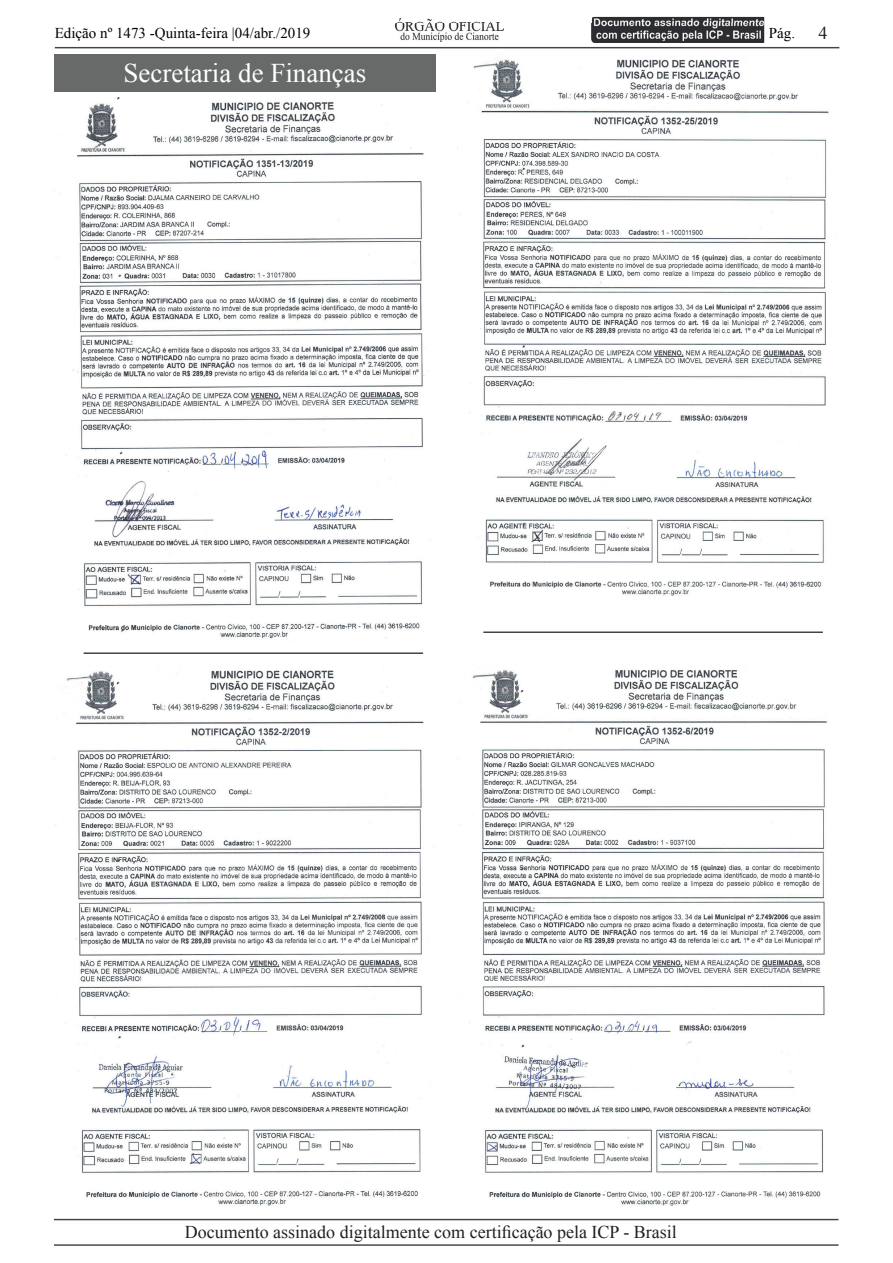
<style>
.page{position:relative;width:893px;height:1263px;background:#fff}
.page>*{position:absolute;margin:0;border:0;box-sizing:border-box;transform-origin:0 0}
.t1{font:27px "Times New Roman";color:#fff}
.t2{font:18px "Times New Roman";color:#231f20}
.t3{font:15px "Times New Roman";color:#000001}
.s1{font-size:21px}
</style>
<div class="page">
<hr style="left:54px;top:1219px;width:784px;height:1px;background:#444445">
<hr style="left:55px;top:47px;width:784px;height:1px;background:#444445">
<hr style="left:54px;top:1244px;width:784px;height:2px;background:#444445">
<img style="left:397px;top:18px;width:104px;height:5px">
<img style="left:396px;top:23px;width:107px;height:18px">
<img style="left:592px;top:17px;width:172px;height:6px">
<img style="left:592px;top:23px;width:172px;height:19px">
<div style="left:54px;top:54px;width:382px;height:38px;background:#686a6a"></div>
<img style="left:55px;top:97px;width:376px;height:542px">
<img style="left:55px;top:669px;width:369px;height:537px">
<img style="left:457px;top:59px;width:372px;height:537px">
<img style="left:457px;top:670px;width:370px;height:536px">
<hr style="left:84px;top:652px;width:339px;height:2px;background:#444445">
<hr style="left:483px;top:631px;width:340px;height:2px;background:#444445">
<p class="t3" style="left:55px;top:23px;width:257px">Edição nº 1473 -Quinta-feira |04/abr./2019</p>
<p class="t3" style="left:759px;top:23px;width:37px"><span class="s1">|</span> Pág.</p>
<p class="t2" style="left:818px;top:21px;width:10px">4</p>
<h1 class="t1" style="left:123px;top:55px;width:244px">Secretaria de Finanças</h1>
<p class="t2" style="left:185px;top:1220px;width:494px">Documento assinado digitalmente com certificação pela ICP - Brasil</p>
</div>
